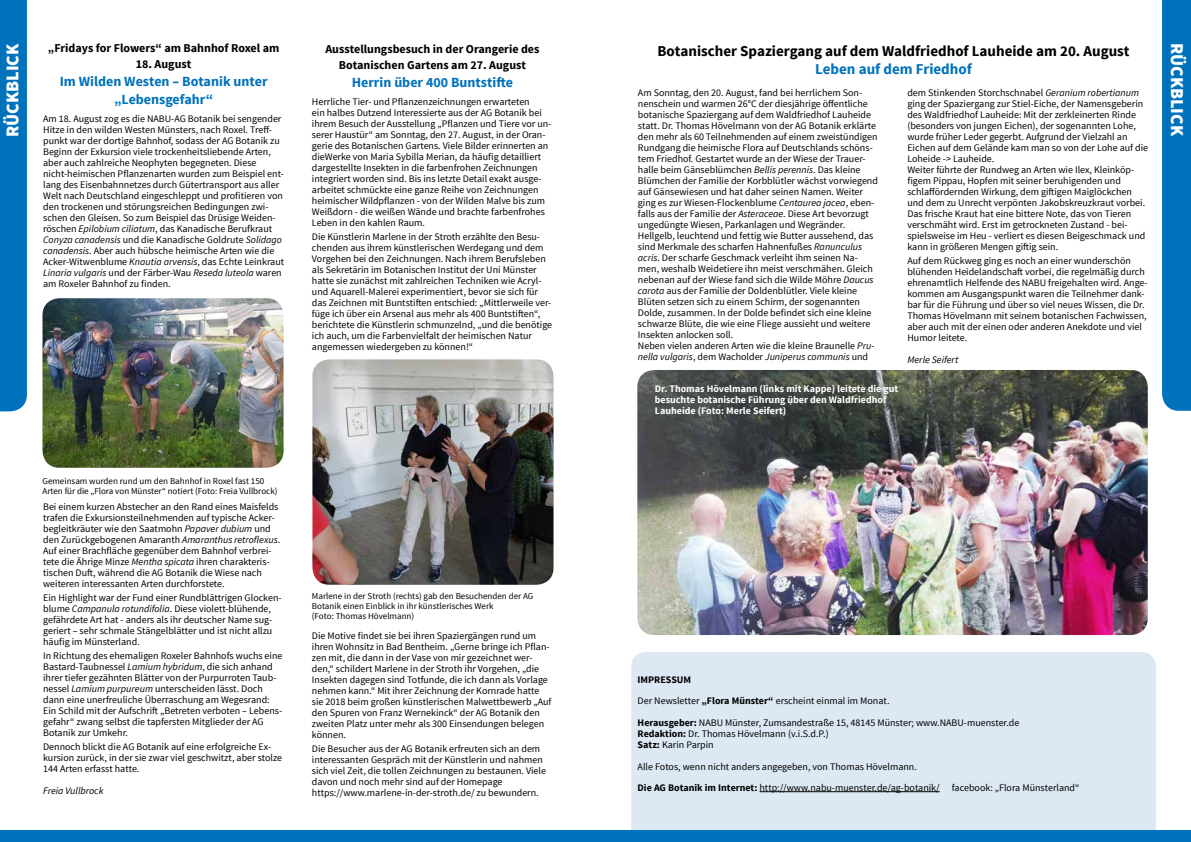
<style>
.page{position:relative;width:1191px;height:842px;background:#fff}
.page>*{position:absolute;margin:0;border:0;box-sizing:border-box;transform-origin:0 0}
.t1{font:900 18px "Source Sans Pro";color:#fff}
.t2{font:700 15px "Source Sans Pro";color:#000}
.t3{font:700 15px "Source Sans Pro";color:#0072bc}
.t4{font:700 14px/18px "Source Sans Pro";color:#0072bc;text-align:center}
.t5{font:700 12px/16px "Source Sans Pro";color:#000;text-align:center}
.t6{font:10px/11px "Source Sans Pro";color:#000}
.t7{font:700 10px/11px "Source Sans Pro";color:#fff}
.t8{font:italic 10px "Source Sans Pro";color:#000}
.t9{font:9px/10px "Source Sans Pro";color:#000}
.s1{font-style:italic}
.s2{font-weight:700}
</style>
<div class="page">
<div style="left:631px;top:652px;width:524px;height:179px;background:#dce8f3"></div>
<div style="left:0;top:0;width:27px;height:411px;background:#0072bc"></div>
<div style="left:0;top:831px;width:1191px;height:11px;background:#0072bc"></div>
<div style="left:1162px;top:0;width:29px;height:411px;background:#0072bc"></div>
<img style="left:312px;top:359px;width:241px;height:226px">
<img style="left:42px;top:298px;width:241px;height:170px">
<hr style="left:759px;top:791px;width:180px;height:1px;background:#000">
<img style="left:637px;top:370px;width:510px;height:265px">
<p class="t5" style="left:48px;top:40px;width:233px">„Fridays for Flowers“ am Bahnhof Roxel am</p>
<p class="t5" style="left:136px;top:56px;width:57px">18. August</p>
<h3 class="t4" style="left:60px;top:72px;width:209px">Im Wilden Westen – Botanik unter „Lebensgefahr“</h3>
<p class="t6" style="left:43px;top:113px;width:242px">Am 18. August zog es die NABU-AG Botanik bei sengender Hitze in den wilden Westen Münsters, nach Roxel. Treff&shy;punkt war der dortige Bahnhof, sodass der AG Botanik zu Beginn der Exkursion viele trockenheitsliebende Arten, aber auch zahlreiche Neophyten begegneten. Diese nicht-heimischen Pflanzenarten wurden zum Beispiel ent&shy;lang des Eisenbahnnetzes durch Gütertransport aus aller Welt nach Deutschland eingeschleppt und profitieren von den trockenen und störungsreichen Bedingungen zwi&shy;schen den Gleisen. So zum Beispiel das Drüsige Weiden&shy;röschen <span class="s1">Epilobium ciliatum</span>, das Kanadische Berufkraut <span class="s1">Conyza canadensis</span> und die Kanadische Goldrute <span class="s1">Solidago canadensis</span>. Aber auch hübsche heimische Arten wie die Acker-Witwenblume <span class="s1">Knautia arvensis</span>, das Echte Leinkraut <span class="s1">Linaria vulgaris</span> und der Färber-Wau <span class="s1">Reseda luteola</span> waren am Roxeler Bahnhof zu finden.</p>
<h1 class="t1" style="left:1px;top:137px;width:94px;rotate:-90deg">RÜCKBLICK</h1>
<h1 class="t1" style="left:1189px;top:43px;width:94px;rotate:90deg">RÜCKBLICK</h1>
<h1 class="t1" style="left:4px;top:136px;width:93px;rotate:-90deg">AKTUELLES</h1>
<p class="t5" style="left:325px;top:41px;width:216px">Ausstellungsbesuch in der Orangerie des<br>Botanischen Gartens am 27. August</p>
<h3 class="t4" style="left:352px;top:73px;width:163px">Herrin über 400 Buntstifte</h3>
<p class="t6" style="left:312px;top:96px;width:241px">Herrliche Tier- und Pflanzenzeichnungen erwarteten<br>ein halbes Dutzend Interessierte aus der AG Botanik bei ihrem Besuch der Ausstellung „Pflanzen und Tiere vor un&shy;serer Haustür“ am Sonntag, den 27. August, in der Oran&shy;gerie des Botanischen Gartens. Viele Bilder erinnerten an dieWerke von Maria Sybilla Merian, da häufig detailliert dargestellte Insekten in die farbenfrohen Zeichnungen integriert worden sind. Bis ins letzte Detail exakt ausge&shy;arbeitet schmückte eine ganze Reihe von Zeichnungen heimischer Wildpflanzen - von der Wilden Malve bis zum Weißdorn - die weißen Wände und brachte farbenfrohes Leben in den kahlen Raum.</p>
<p class="t6" style="left:312px;top:231px;width:242px">Die Künstlerin Marlene in der Stroth erzählte den Besu&shy;chenden aus ihrem künstlerischen Werdegang und dem Vorgehen bei den Zeichnungen. Nach ihrem Berufsleben als Sekretärin im Botanischen Institut der Uni Münster hatte sie zunächst mit zahlreichen Techniken wie Acryl&shy;und Aquarell-Malerei experimentiert, bevor sie sich für das Zeichnen mit Buntstiften entschied: „Mittlerweile ver&shy;füge ich über ein Arsenal aus mehr als 400 Buntstiften“, berichtete die Künstlerin schmunzelnd, „und die benötige ich auch, um die Farbenvielfalt der heimischen Natur angemessen wiedergeben zu können!“</p>
<h2 class="t2" style="left:657px;top:41px;width:474px">Botanischer Spaziergang auf dem Waldfriedhof Lauheide am 20. August</h2>
<h2 class="t3" style="left:815px;top:59px;width:158px">Leben auf dem Friedhof</h2>
<p class="t6" style="left:638px;top:87px;width:241px">Am Sonntag, den 20. August, fand bei herrlichem Son&shy;nenschein und warmen 26°C der diesjährige öffentliche botanische Spaziergang auf dem Waldfriedhof Lauheide statt. Dr. Thomas Hövelmann von der AG Botanik erklärte den mehr als 60 Teilnehmenden auf einem zweistündigen Rundgang die heimische Flora auf Deutschlands schöns&shy;tem Friedhof. Gestartet wurde an der Wiese der Trauer&shy;halle beim Gänseblümchen <span class="s1">Bellis perennis</span>. Das kleine Blümchen der Familie der Korbblütler wächst vorwiegend auf Gänsewiesen und hat daher seinen Namen. Weiter ging es zur Wiesen-Flockenblume <span class="s1">Centaurea jacea</span>, eben&shy;falls aus der Familie der <span class="s1">Asteraceae</span>. Diese Art bevorzugt ungedüngte Wiesen, Parkanlagen und Wegränder.<br>Hellgelb, leuchtend und fettig wie Butter aussehend, das sind Merkmale des scharfen Hahnenfußes <span class="s1">Ranunculus acris</span>. Der scharfe Geschmack verleiht ihm seinen Na&shy;men, weshalb Weidetiere ihn meist verschmähen. Gleich nebenan auf der Wiese fand sich die Wilde Möhre <span class="s1">Daucus carota</span> aus der Familie der Doldenblütler. Viele kleine Blüten setzen sich zu einem Schirm, der sogenannten Dolde, zusammen. In der Dolde befindet sich eine kleine schwarze Blüte, die wie eine Fliege aussieht und weitere Insekten anlocken soll.<br>Neben vielen anderen Arten wie die kleine Braunelle <span class="s1">Pru&shy;nella vulgaris</span>, dem Wacholder <span class="s1">Juniperus communis</span> und</p>
<p class="t6" style="left:907px;top:87px;width:242px">dem Stinkenden Storchschnabel <span class="s1">Geranium robertianum </span>ging der Spaziergang zur Stiel-Eiche, der Namensgeberin des Waldfriedhof Lauheide: Mit der zerkleinerten Rinde (besonders von jungen Eichen), der sogenannten Lohe, wurde früher Leder gegerbt. Aufgrund der Vielzahl an Eichen auf dem Gelände kam man so von der Lohe auf die Loheide -&gt; Lauheide.<br>Weiter führte der Rundweg an Arten wie Ilex, Kleinköp&shy;figem Pippau, Hopfen mit seiner beruhigenden und schlaffördernden Wirkung, dem giftigen Maiglöckchen und dem zu Unrecht verpönten Jakobskreuzkraut vorbei.<br>Das frische Kraut hat eine bittere Note, das von Tieren verschmäht wird. Erst im getrockneten Zustand - bei&shy;spielsweise im Heu - verliert es diesen Beigeschmack und kann in größeren Mengen giftig sein.</p>
<p class="t6" style="left:907px;top:255px;width:242px">Auf dem Rückweg ging es noch an einer wunderschön blühenden Heidelandschaft vorbei, die regelmäßig durch ehrenamtlich Helfende des NABU freigehalten wird. Ange&shy;kommen am Ausgangspunkt waren die Teilnehmer dank&shy;bar für die Führung und über so viel neues Wissen, die Dr.<br>Thomas Hövelmann mit seinem botanischen Fachwissen, aber auch mit der einen oder anderen Anekdote und viel Humor leitete.</p>
<p class="t8" style="left:907px;top:353px;width:52px">Merle Seifert</p>
<p class="t9" style="left:42px;top:476px;width:236px">Gemeinsam wurden rund um den Bahnhof in Roxel fast 150<br>Arten für die „Flora von Münster“ notiert (Foto: Freia Vullbrock)</p>
<p class="t6" style="left:43px;top:501px;width:238px">Bei einem kurzen Abstecher an den Rand eines Maisfelds trafen die Exkursionsteilnehmenden auf typische Acker&shy;begleitkräuter wie den Saatmohn <span class="s1">Papaver dubium</span> und den Zurückgebogenen Amaranth <span class="s1">Amaranthus retroflexus</span>.<br>Auf einer Brachfläche gegenüber dem Bahnhof verbrei&shy;tete die Ährige Minze <span class="s1">Mentha spicata</span> ihren charakteris&shy;tischen Duft, während die AG Botanik die Wiese nach weiteren interessanten Arten durchforstete.</p>
<p class="t6" style="left:43px;top:592px;width:240px">Ein Highlight war der Fund einer Rundblättrigen Glocken&shy;blume <span class="s1">Campanula rotundifolia</span>. Diese violett-blühende, gefährdete Art hat - anders als ihr deutscher Name sug&shy;geriert – sehr schmale Stängelblätter und ist nicht allzu häufig im Münsterland.</p>
<p class="t6" style="left:43px;top:650px;width:241px">In Richtung des ehemaligen Roxeler Bahnhofs wuchs eine Bastard-Taubnessel <span class="s1">Lamium hybridum</span>, die sich anhand ihrer tiefer gezähnten Blätter von der Purpurroten Taub&shy;nessel <span class="s1">Lamium purpureum</span> unterscheiden lässt. Doch dann eine unerfreuliche Überraschung am Wegesrand:<br>Ein Schild mit der Aufschrift „Betreten verboten – Lebens&shy;gefahr“ zwang selbst die tapfersten Mitglieder der AG Botanik zur Umkehr.</p>
<p class="t6" style="left:43px;top:741px;width:241px">Dennoch blickt die AG Botanik auf eine erfolgreiche Ex&shy;kursion zurück, in der sie zwar viel geschwitzt, aber stolze<br>144 Arten erfasst hatte.</p>
<p class="t8" style="left:43px;top:784px;width:62px">Freia Vullbrock</p>
<p class="t9" style="left:312px;top:591px;width:223px">Marlene in der Stroth (rechts) gab den Besuchenden der AG<br>Botanik einen Einblick in ihr künstlerisches Werk<br>(Foto: Thomas Hövelmann)</p>
<p class="t6" style="left:312px;top:630px;width:241px">Die Motive findet sie bei ihren Spaziergängen rund um ihren Wohnsitz in Bad Bentheim. „Gerne bringe ich Pflan&shy;zen mit, die dann in der Vase von mir gezeichnet wer&shy;den,“ schildert Marlene in der Stroth ihr Vorgehen, „die Insekten dagegen sind Totfunde, die ich dann als Vorlage nehmen kann.“ Mit ihrer Zeichnung der Kornrade hatte sie 2018 beim großen künstlerischen Malwettbewerb „Auf den Spuren von Franz Wernekinck“ der AG Botanik den zweiten Platz unter mehr als 300 Einsendungen belegen können.</p>
<p class="t6" style="left:312px;top:743px;width:236px">Die Besucher aus der AG Botanik erfreuten sich an dem interessanten Gespräch mit der Künstlerin und nahmen sich viel Zeit, die tollen Zeichnungen zu bestaunen. Viele davon und noch mehr sind auf der Homepage https://www.marlene-in-der-stroth.de/ zu bewundern.</p>
<p class="t7" style="left:655px;top:384px;width:245px">Dr. Thomas Hövelmann (links mit Kappe) leitete die gut besuchte botanische Führung über den Waldfriedhof<br>Lauheide (Foto: Merle Seifert)</p>
<p class="t6" style="left:637px;top:669px;width:253px;line-height:21px"><span class="s2">IMPRESSUM<br></span>Der Newsletter <span class="s2">„Flora Münster“</span> erscheint einmal im Monat.</p>
<p class="t6" style="left:637px;top:717px;width:383px"><span class="s2">Herausgeber:</span> NABU Münster, Zumsandestraße 15, 48145 Münster; www.NABU-muenster.de<br><span class="s2">Redaktion:</span> Dr. Thomas Hövelmann (v.i.S.d.P.)<br><span class="s2">Satz:</span> Karin Parpin</p>
<p class="t6" style="left:637px;top:756px;width:443px;line-height:21px">Alle Fotos, wenn nicht anders angegeben, von Thomas Hövelmann.<br><span class="s2">Die AG Botanik im Internet:</span> http://www.nabu-muenster.de/ag-botanik/ facebook: „Flora Münsterland“</p>
</div>
